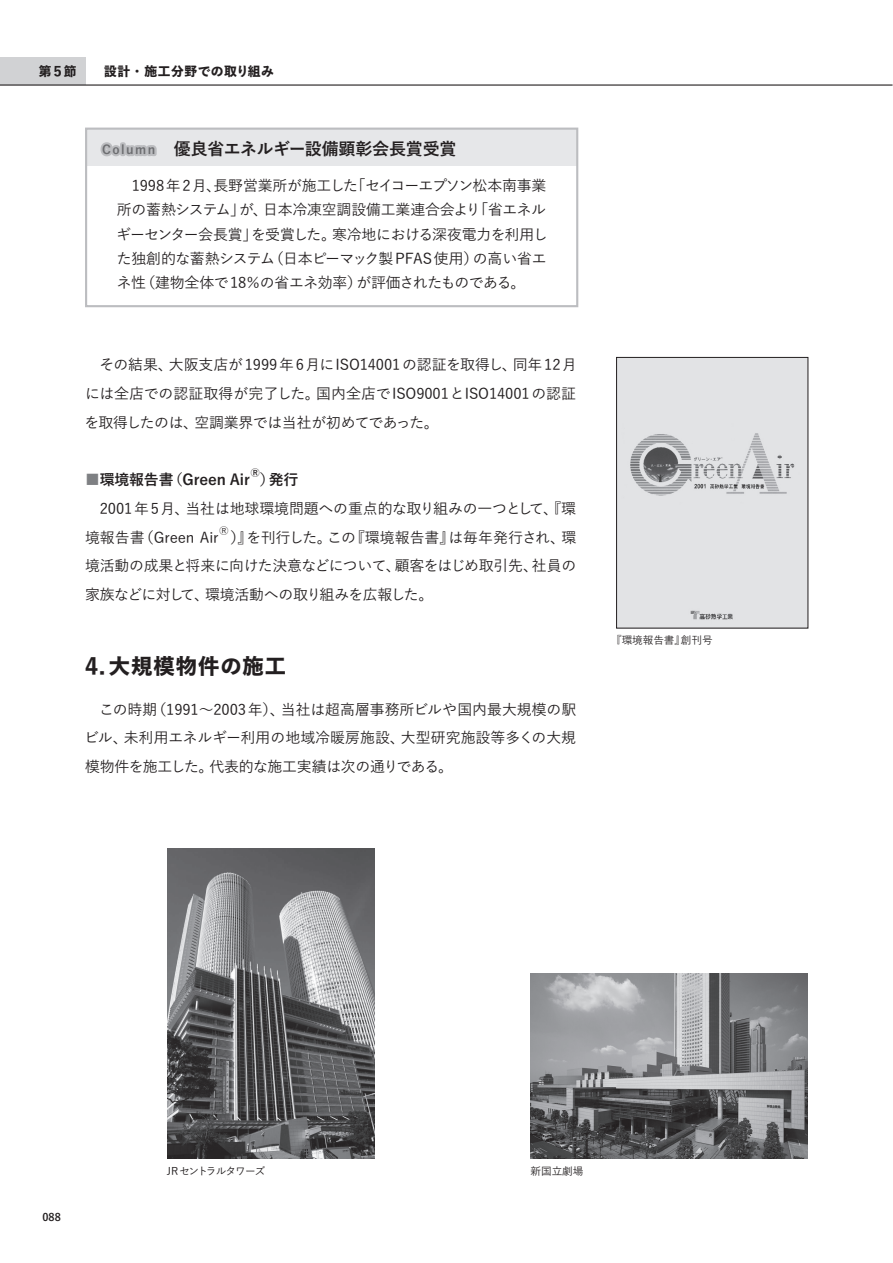
<style>
.page{position:relative;width:893px;height:1263px;background:#fff}
.page>*{position:absolute;margin:0;border:0;box-sizing:border-box;transform-origin:0 0}
.t1{font:800 21.3px "Yu Go Std N";letter-spacing:.05em;color:#231f20}
.t2{font:700 16.95px "Yu Go Pr 6 N";letter-spacing:-.01em;color:#231f20}
.t3{font:500 14.85px/28.7px "Yu Go Pr 6 N";letter-spacing:-.01em;color:#231f20;text-align:justify}
.t4{font:700 14.85px "Yu Go Pr 6 N";letter-spacing:-.01em;color:#231f20}
.t5{font:800 12.75px "Yu Go Std N";letter-spacing:.05em;color:#231f20}
.t6{font:500 10.65px "Yu Go Pr 6 N";letter-spacing:-.01em;color:#231f20}
.t7{font:500 10.65px "Yu Go Pr 6 N";letter-spacing:-.075em;color:#231f20}
.t8{font:700 10.65px "Yu Go Pr 6 N";color:#231f20}
.t9{font:700 9px "Yu Go Pr 6 N";color:#231f20}
.t10{font:500 9px "Yu Go Pr 6 N";color:#231f20}
.s1{font-size:12.15px;color:#bcbdc0}
.s2{color:#7e8083}
</style>
<div class="page">
<img style="left:618px;top:359px;width:188px;height:267px">
<div style="left:616px;top:357px;width:192px;height:271px;border:1px solid #231f20"></div>
<img style="left:531px;top:974px;width:277px;height:185px">
<img style="left:168px;top:848px;width:206px;height:311px">
<div style="left:87px;top:130px;width:489px;height:36px;background:#e6e7e9"></div>
<div style="left:85px;top:128px;width:493px;height:179px;border:2px solid #bcbdc0"></div>
<div style="left:0;top:57px;width:85px;height:28px;background:#d1d2d4"></div>
<hr style="left:0;top:84px;width:892px;height:2px;background:#231f20">
<p class="t5" style="left:39px;top:61px;width:39px">第5節</p>
<p class="t5" style="left:104px;top:61px;width:171px">設計・施工分野での取り組み</p>
<p class="t2" style="left:102px;top:140px;width:356px"><span class="s1">Column</span>　優良省エネルギー設備顕彰会長賞受賞</p>
<p class="t3" style="left:116px;top:171px;width:433px;line-height:24.5px;text-align:left">　1998年2月、長野営業所が施工した「セイコーエプソン松本南事業所の蓄熱システム」が、日本冷凍空調設備工業連合会より「省エネルギーセンター会長賞」を受賞した。寒冷地における深夜電力を利用した独創的な蓄熱システム（日本ピーマック製PFAS使用）の高い省エネ性（建物全体で18％の省エネ効率）が評価されたものである。</p>
<p class="t3" style="left:85px;top:349px;width:494px">　その結果、大阪支店が1999年6月にISO14001の認証を取得し、同年12月には全店での認証取得が完了した。国内全店でISO9001とISO14001の認証を取得したのは、空調業界では当社が初めてであった。</p>
<p class="t4" style="left:85px;top:471px;width:166px"><span class="s2">■</span>環境報告書（Green Air</p>
<p class="t9" style="left:251px;top:468px;width:10px">Ⓡ</p>
<p class="t4" style="left:260px;top:471px;width:40px">）発行</p>
<p class="t3" style="left:85px;top:492px;width:493px">　2001年5月、当社は地球環境問題への重点的な取り組みの一つとして、『環境報告書（Green Air</p>
<p class="t10" style="left:220px;top:522px;width:10px">Ⓡ</p>
<p class="t3" style="left:85px;top:521px;width:493px;text-indent:145px">）』を刊行した。この『環境報告書』は毎年発行され、環境活動の成果と将来に向けた決意などについて、顧客をはじめ取引先、社員の家族などに対して、環境活動への取り組みを広報した。</p>
<h1 class="t1" style="left:85px;top:649px;width:203px">4.大規模物件の施工</h1>
<p class="t3" style="left:84px;top:693px;width:494px">　この時期（1991～2003年）、当社は超高層事務所ビルや国内最大規模の駅ビル、未利用エネルギー利用の地域冷暖房施設、大型研究施設等多くの大規模物件を施工した。代表的な施工実績は次の通りである。</p>
<p class="t6" style="left:611px;top:630px;width:103px">『環境報告書』創刊号</p>
<p class="t8" style="left:43px;top:1211px;width:20px">088</p>
<p class="t7" style="left:167px;top:1161px;width:100px">JR セントラルタワーズ</p>
<p class="t6" style="left:531px;top:1161px;width:54px">新国立劇場</p>
</div>
